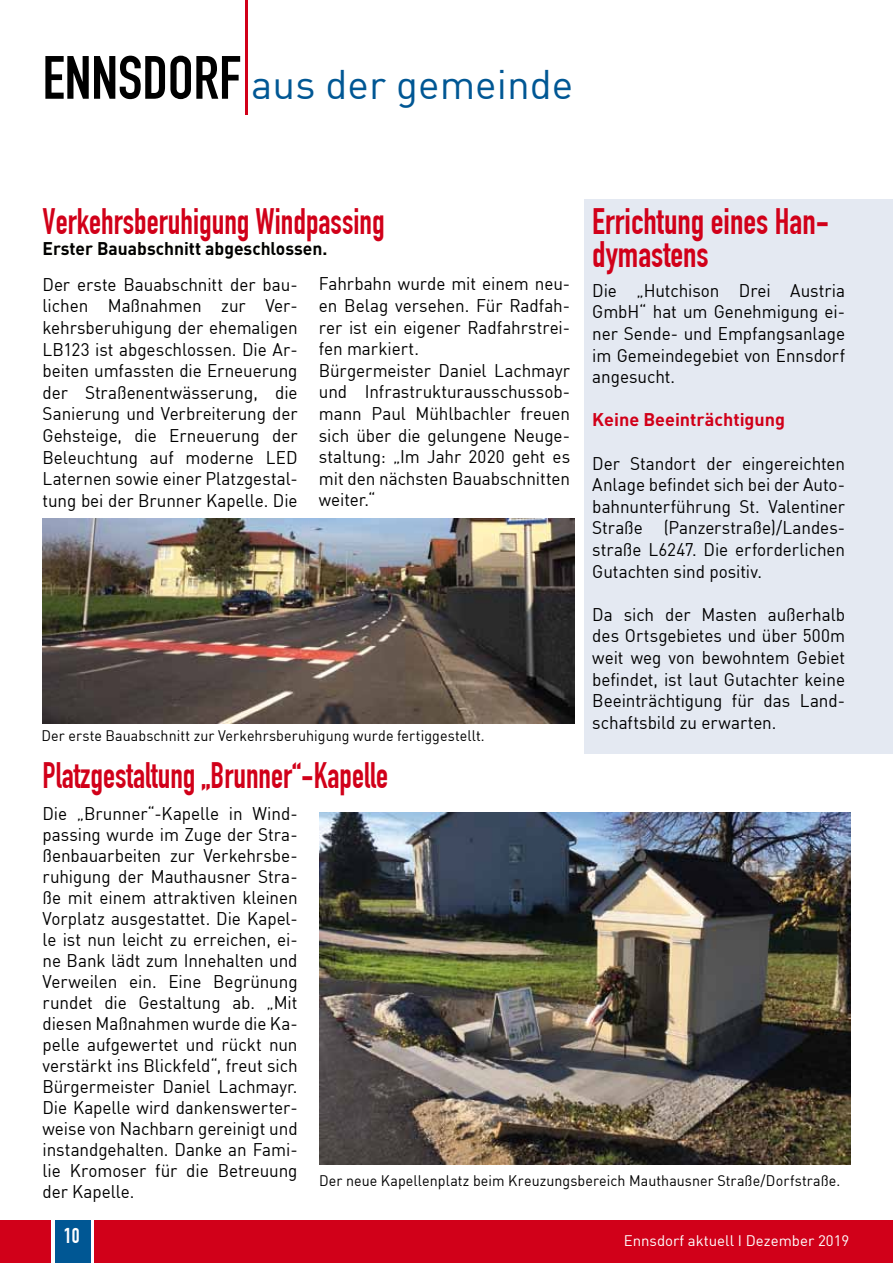
<style>
.page{position:relative;width:893px;height:1263px;background:#fff}
.page>*{position:absolute;margin:0;border:0;box-sizing:border-box;transform-origin:0 0}
.t1{font:60px "DIN Engschrift";color:#000}
.t2{font:40.5px "DIN";color:#005794}
.t3{font:36px "DIN Engschrift";color:#d10019;scale:.9 1}
.t4{font:36px/33px "DIN Engschrift";color:#d10019;scale:.96 1}
.t5{font:21px "DIN Engschrift";color:#fff}
.t6{font:18px/21.6px "DIN";letter-spacing:-.005em;color:#000;text-align:justify;scale:.95 1}
.t7{font:700 18px "DIN";color:#000}
.t8{font:700 18px "DIN";color:#d10019}
.t9{font:15px "DIN";letter-spacing:.005em;color:#000;scale:.95 1}
.t10{font:15px "DIN";color:#fff}
</style>
<div class="page">
<div style="left:0;top:1220px;width:893px;height:43px;background:#d10019"></div>
<div style="left:51px;top:1220px;width:43px;height:43px;background:linear-gradient(to bottom,#fff,#fff)"></div>
<div style="left:55px;top:1220px;width:35px;height:43px;background:#005794"></div>
<hr style="left:245px;top:0;width:3px;height:115px;background:#d10019">
<div style="left:585px;top:200px;width:308px;height:554px;background:#e4e9f2"></div>
<img style="left:43px;top:518px;width:531px;height:205px">
<img style="left:319px;top:812px;width:532px;height:352px">
<h1 class="t1" style="left:43px;top:43px;width:200px">ENNSDORF</h1>
<h2 class="t2" style="left:251px;top:59px;width:323px">aus der gemeinde</h2>
<h3 class="t3" style="left:43px;top:200px;width:382px">Verkehrsberuhigung Windpassing</h3>
<p class="t7" style="left:43px;top:237px;width:286px">Erster Bauabschnitt abgeschlossen.</p>
<p class="t6" style="left:43px;top:273px;width:270px">Der erste Bauabschnitt der bau&shy;lichen Maßnahmen zur Ver&shy;kehrsberuhigung der ehemaligen LB123 ist abgeschlossen. Die Ar&shy;beiten umfassten die Erneuerung der Straßenentwässerung, die Sanierung und Verbreiterung der Gehsteige, die Erneuerung der Beleuchtung auf moderne LED Laternen sowie einer Platzgestal&shy;tung bei der Brunner Kapelle. Die</p>
<p class="t6" style="left:319px;top:273px;width:266px;text-align:left">Fahrbahn wurde mit einem neu&shy;en Belag versehen. Für Radfah&shy;rer ist ein eigener Radfahrstrei&shy;fen markiert.<br>Bürgermeister Daniel Lachmayr und Infrastrukturausschussob&shy;mann Paul Mühlbachler freuen sich über die gelungene Neuge&shy;staltung: „Im Jahr 2020 geht es mit den nächsten Bauabschnitten weiter.“</p>
<p class="t9" style="left:42px;top:726px;width:468px">Der erste Bauabschnitt zur Verkehrsberuhigung wurde fertiggestellt.</p>
<h3 class="t4" style="left:592px;top:205px;width:248px">Errichtung eines Han&shy;dymastens</h3>
<p class="t6" style="left:592px;top:279px;width:268px">Die „Hutchison Drei Austria GmbH“ hat um Genehmigung ei&shy;ner Sende- und Empfangsanlage im Gemeindegebiet von Ennsdorf angesucht.</p>
<p class="t8" style="left:592px;top:408px;width:194px">Keine Beeinträchtigung</p>
<p class="t6" style="left:592px;top:452px;width:268px">Der Standort der eingereichten Anlage befindet sich bei der Auto&shy;bahnunterführung St. Valentiner Straße (Panzerstraße)/Landes&shy;straße L6247. Die erforderlichen Gutachten sind positiv.</p>
<p class="t6" style="left:592px;top:603px;width:268px">Da sich der Masten außerhalb des Ortsgebietes und über 500m weit weg von bewohntem Gebiet befindet, ist laut Gutachter keine Beeinträchtigung für das Land&shy;schaftsbild zu erwarten.</p>
<h3 class="t3" style="left:42px;top:754px;width:386px">Platzgestaltung „Brunner“-Kapelle</h3>
<p class="t6" style="left:43px;top:802px;width:270px;line-height:21px">Die „Brunner“-Kapelle in Wind&shy;passing wurde im Zuge der Stra&shy;ßenbauarbeiten zur Verkehrsbe&shy;ruhigung der Mauthausner Stra&shy;ße mit einem attraktiven kleinen Vorplatz ausgestattet. Die Kapel&shy;le ist nun leicht zu erreichen, ei&shy;ne Bank lädt zum Innehalten und Verweilen ein. Eine Begrünung rundet die Gestaltung ab. „Mit diesen Maßnahmen wurde die Ka&shy;pelle aufgewertet und rückt nun verstärkt ins Blickfeld“, freut sich Bürgermeister Daniel Lachmayr.<br>Die Kapelle wird dankenswerter&shy;weise von Nachbarn gereinigt und instandgehalten. Danke an Fami&shy;lie Kromoser für die Betreuung der Kapelle.</p>
<p class="t9" style="left:319px;top:1171px;width:550px">Der neue Kapellenplatz beim Kreuzungsbereich Mauthausner Straße/Dorfstraße.</p>
<p class="t5" style="left:64px;top:1223px;width:17px">10</p>
<p class="t10" style="left:624px;top:1231px;width:227px">Ennsdorf aktuell I Dezember 2019</p>
</div>
